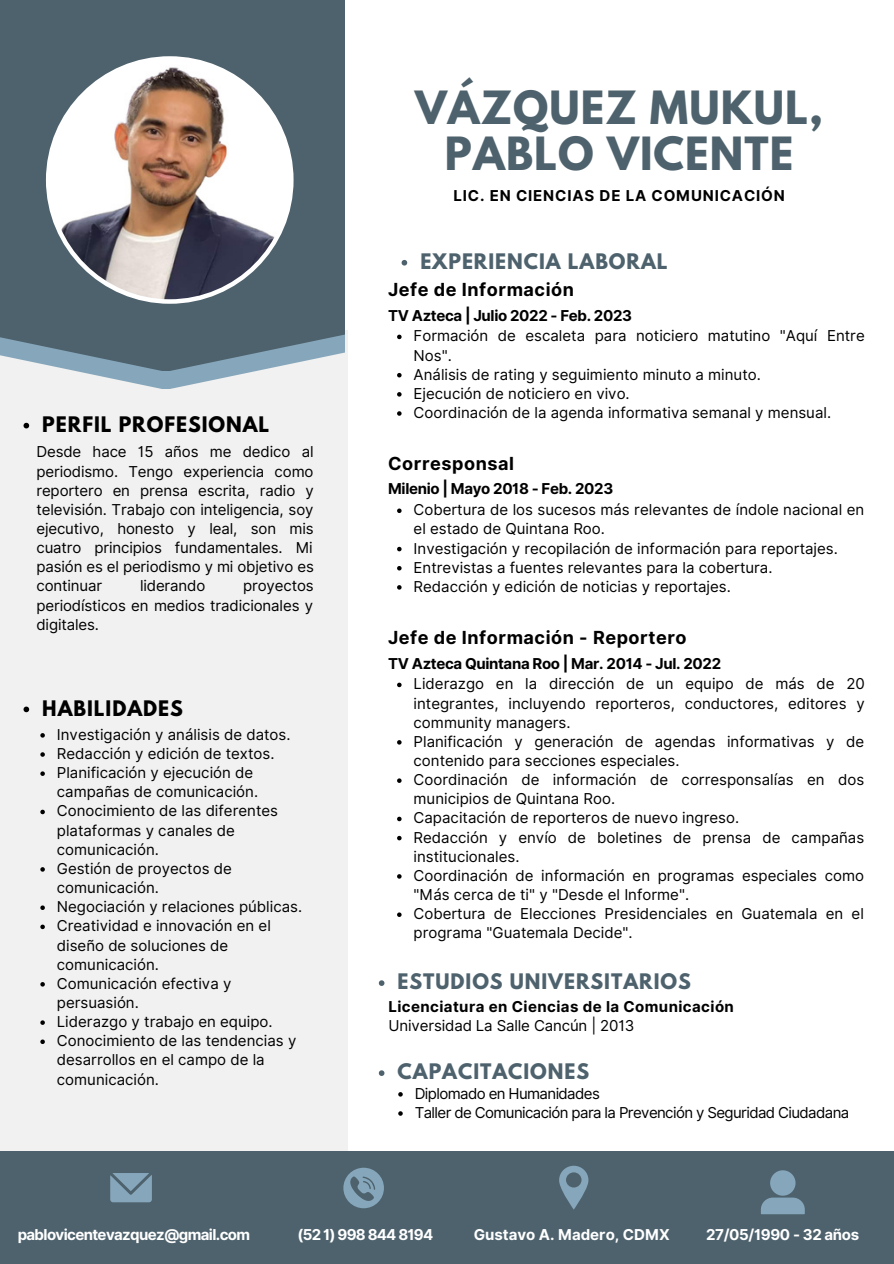
<style>
.page{position:relative;width:894px;height:1264px;background:#fff}
.page>*{position:absolute;margin:0;border:0;box-sizing:border-box;transform-origin:0 0}
.t1{font:700 40.65px/46.2px "League Spartan";letter-spacing:.025em;color:#4e626d;text-align:center}
.t2{font:700 18.9px "League Spartan";letter-spacing:.05em;color:#4e626d}
.t3{font:700 18.9px "League Spartan";letter-spacing:.05em;color:#000}
.t4{font:700 18px "Inter";letter-spacing:.03em;color:#000}
.t5{font:15px/19.2px "Inter";color:#000}
.t6{font:700 15px "Inter";letter-spacing:-.02em;color:#000}
.t7{font:15px/19.2px "Inter";letter-spacing:-.04em;color:#000}
.t8{font:700 15px "Inter";letter-spacing:-.04em;color:#fff}
.t9{font:700 15px "Inter";letter-spacing:.025em;color:#000}
.t10{font:700 15px "Inter";letter-spacing:.055em;color:#000}
.t11{font:700 15px "Inter";color:#fff}
</style>
<div class="page">
<div style="left:0;top:330px;width:347px;height:933px;background:#f1f1f1"></div>
<svg style="left:76px;top:371px;width:180px;height:18px;fill:#8babbd"></svg>
<svg style="left:0;top:0;width:345px;height:371px;background:#576c78"></svg>
<div style="left:0;top:1151px;width:893px;height:112px;background:#4e626d"></div>
<svg style="left:343px;top:1167px;width:41px;height:41px"></svg>
<svg style="left:559px;top:1165px;width:29px;height:44px"></svg>
<svg style="left:110px;top:1173px;width:42px;height:29px"></svg>
<div style="left:34px;top:72px;width:276px;height:276px;background:#4e626d"></div>
<svg style="left:46px;top:56px;width:247px;height:248px"></svg>
<svg style="left:401px;top:260px;width:6px;height:5px"></svg>
<svg style="left:379px;top:1070px;width:5px;height:5px"></svg>
<svg style="left:398px;top:1092px;width:4px;height:4px"></svg>
<svg style="left:398px;top:1111px;width:4px;height:4px"></svg>
<svg style="left:397px;top:334px;width:4px;height:5px"></svg>
<svg style="left:397px;top:373px;width:4px;height:4px"></svg>
<svg style="left:397px;top:392px;width:4px;height:4px"></svg>
<svg style="left:397px;top:411px;width:4px;height:5px"></svg>
<svg style="left:397px;top:682px;width:4px;height:5px"></svg>
<svg style="left:397px;top:740px;width:4px;height:4px"></svg>
<svg style="left:397px;top:778px;width:4px;height:5px"></svg>
<svg style="left:397px;top:816px;width:4px;height:5px"></svg>
<svg style="left:397px;top:835px;width:4px;height:5px"></svg>
<svg style="left:397px;top:874px;width:4px;height:4px"></svg>
<svg style="left:397px;top:912px;width:4px;height:5px"></svg>
<svg style="left:397px;top:508px;width:4px;height:5px"></svg>
<svg style="left:397px;top:547px;width:4px;height:4px"></svg>
<svg style="left:397px;top:566px;width:4px;height:4px"></svg>
<svg style="left:397px;top:585px;width:4px;height:4px"></svg>
<svg style="left:24px;top:423px;width:5px;height:5px"></svg>
<svg style="left:24px;top:706px;width:5px;height:6px"></svg>
<svg style="left:40px;top:733px;width:5px;height:4px"></svg>
<svg style="left:40px;top:752px;width:5px;height:4px"></svg>
<svg style="left:40px;top:771px;width:5px;height:5px"></svg>
<svg style="left:40px;top:809px;width:5px;height:5px"></svg>
<svg style="left:40px;top:867px;width:5px;height:4px"></svg>
<svg style="left:40px;top:905px;width:5px;height:5px"></svg>
<svg style="left:40px;top:924px;width:5px;height:5px"></svg>
<svg style="left:40px;top:982px;width:5px;height:4px"></svg>
<svg style="left:40px;top:1020px;width:5px;height:4px"></svg>
<svg style="left:40px;top:1039px;width:5px;height:5px"></svg>
<svg style="left:761px;top:1170px;width:43px;height:44px"></svg>
<svg style="left:379px;top:980px;width:5px;height:5px"></svg>
<h1 class="t1" style="left:415px;top:90px;width:409px">VÁZQUEZ MUKUL,<br>PABLO VICENTE</h1>
<p class="t10" style="left:453px;top:187px;width:333px">LIC. EN CIENCIAS DE LA COMUNICACIÓN</p>
<p class="t3" style="left:42px;top:415px;width:228px">PERFIL PROFESIONAL</p>
<p class="t5" style="left:36px;top:442px;width:279px;text-align:justify">Desde hace 15 años me dedico al periodismo. Tengo experiencia como reportero en prensa escrita, radio y televisión. Trabajo con inteligencia, soy ejecutivo, honesto y leal, son mis cuatro principios fundamentales. Mi pasión es el periodismo y mi objetivo es continuar</p>
<p class="t5" style="left:140px;top:576px;width:67px">liderando</p>
<p class="t5" style="left:36px;top:576px;width:279px;text-align:justify;text-indent:207px">proyectos periodísticos en medios tradicionales y digitales.</p>
<p class="t3" style="left:42px;top:698px;width:142px">HABILIDADES</p>
<p class="t5" style="left:57px;top:724px;width:247px">Investigación y análisis de datos.<br>Redacción y edición de textos.<br>Planificación y ejecución de campañas de comunicación.<br>Conocimiento de las diferentes plataformas y canales de comunicación.<br>Gestión de proyectos de comunicación.<br>Negociación y relaciones públicas.<br>Creatividad e innovación en el diseño de soluciones de comunicación.<br>Comunicación efectiva y persuasión.<br>Liderazgo y trabajo en equipo.<br>Conocimiento de las tendencias y desarrollos en el campo de la comunicación.</p>
<p class="t2" style="left:420px;top:252px;width:249px">EXPERIENCIA LABORAL</p>
<p class="t4" style="left:388px;top:279px;width:187px">Jefe de Información</p>
<p class="t5" style="left:413px;top:326px;width:452px">Formación de escaleta para noticiero matutino "Aquí Entre Nos".<br>Análisis de rating y seguimiento minuto a minuto.<br>Ejecución de noticiero en vivo.<br>Coordinación de la agenda informativa semanal y mensual.</p>
<p class="t6" style="left:388px;top:306px;width:245px">TV Azteca | Julio 2022 - Feb. 2023</p>
<p class="t4" style="left:388px;top:452px;width:128px">Corresponsal</p>
<p class="t5" style="left:413px;top:500px;width:452px">Cobertura de los sucesos más relevantes de índole nacional en el estado de Quintana Roo.<br>Investigación y recopilación de información para reportajes.<br>Entrevistas a fuentes relevantes para la cobertura.<br>Redacción y edición de noticias y reportajes.</p>
<p class="t6" style="left:388px;top:480px;width:227px">Milenio | Mayo 2018 - Feb. 2023</p>
<p class="t4" style="left:388px;top:626px;width:300px">Jefe de Información - Reportero</p>
<p class="t5" style="left:413px;top:674px;width:452px">Liderazgo en la dirección de un equipo de más de 20 integrantes, incluyendo reporteros, conductores, editores y community managers.<br>Planificación y generación de agendas informativas y de contenido para secciones especiales.<br>Coordinación de información de corresponsalías en dos municipios de Quintana Roo.<br>Capacitación de reporteros de nuevo ingreso.<br>Redacción y envío de boletines de prensa de campañas institucionales.<br>Coordinación de información en programas especiales como "Más cerca de ti" y "Desde el Informe".<br>Cobertura de Elecciones Presidenciales en Guatemala en el programa "Guatemala Decide".</p>
<p class="t6" style="left:388px;top:654px;width:334px">TV Azteca Quintana Roo | Mar. 2014 - Jul. 2022</p>
<p class="t2" style="left:397px;top:972px;width:295px">ESTUDIOS UNIVERSITARIOS</p>
<p class="t9" style="left:388px;top:997px;width:347px">Licenciatura en Ciencias de la Comunicación</p>
<p class="t5" style="left:388px;top:1015px;width:247px">Universidad La Salle Cancún | 2013</p>
<p class="t2" style="left:397px;top:1062px;width:193px">CAPACITACIONES</p>
<p class="t7" style="left:414px;top:1083px;width:436px">Diplomado en Humanidades<br>Taller de Comunicación para la Prevención y Seguridad Ciudadana</p>
<p class="t8" style="left:18px;top:1225px;width:234px">pablovicentevazquez@gmail.com</p>
<p class="t11" style="left:473px;top:1225px;width:197px">Gustavo A. Madero, CDMX</p>
<p class="t8" style="left:297px;top:1225px;width:137px">(52 1) 998 844 8194</p>
<p class="t8" style="left:706px;top:1225px;width:154px">27/05/1990 - 32 años</p>
</div>
